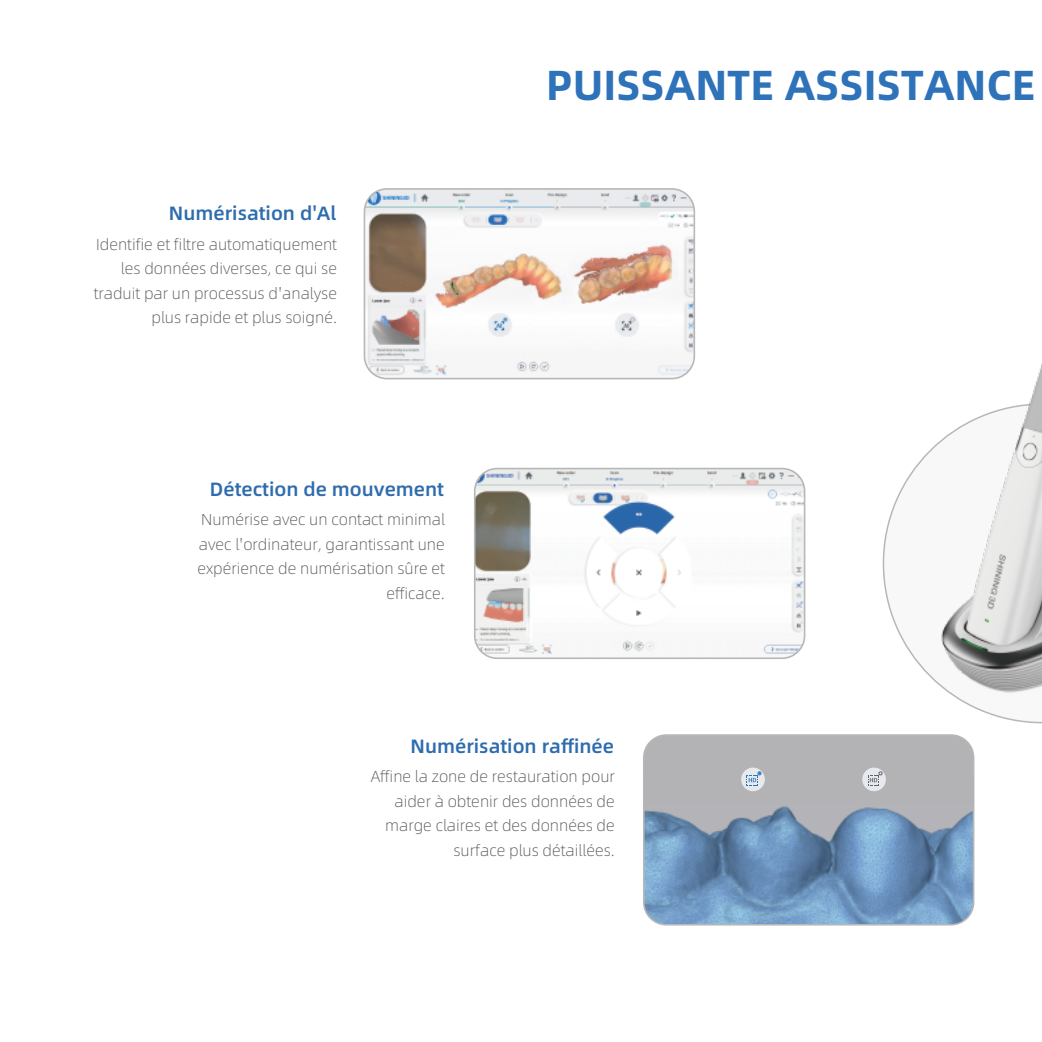
<style>
.page{position:relative;width:1042px;height:1042px;background:#fff}
.page>*{position:absolute;margin:0;border:0;box-sizing:border-box;transform-origin:0 0}
.t1{font:42px "Alibaba Pu Hui Ti B";color:#2e72ba}
.t2{font:19.25px "Alibaba Pu Hui Ti M";color:#2f6cae}
.t3{font:15.75px/24.5px "Alibaba Pu Hui Ti L";color:#595757;text-align:right}
</style>
<div class="page">
<img style="left:882px;top:363px;width:160px;height:383px">
<img style="left:364px;top:191px;width:329px;height:188px">
<div style="left:364px;top:188px;width:331px;height:191px;border:2px solid #b7b7b7;border-radius:23px"></div>
<div style="left:644px;top:735px;width:329px;height:190px;background:#b3b3b6;border-radius:23px"></div>
<img style="left:645px;top:806px;width:328px;height:119px">
<div style="left:643px;top:734px;width:331px;height:191px;border:2px solid #b7b7b7;border-radius:23px"></div>
<img style="left:477px;top:468px;width:327px;height:188px">
<div style="left:474px;top:468px;width:331px;height:191px;border:2px solid #b7b7b7;border-radius:23px"></div>
<div style="left:644px;top:776px;width:329px;height:29px;background:#b3b3b6"></div>
<div style="left:862px;top:767px;width:24px;height:24px;background:#e7e9ed;border-radius:50%"></div>
<svg style="left:868px;top:771px;width:14px;height:14px"></svg>
<div style="left:741px;top:767px;width:24px;height:24px;background:#e7e9ed;border-radius:50%"></div>
<svg style="left:746px;top:772px;width:15px;height:13px"></svg>
<p class="t2" style="left:169px;top:199px;width:169px">Numérisation d'Al</p>
<p class="t3" style="left:94px;top:231px;width:245px">Identifie et filtre automatiquement les données diverses, ce qui se traduit par un processus d'analyse plus rapide et plus soigné.</p>
<p class="t2" style="left:210px;top:474px;width:236px">Détection de mouvement</p>
<p class="t3" style="left:197px;top:506px;width:249px">Numérise avec un contact minimal avec l'ordinateur, garantissant une expérience de numérisation sûre et efficace.</p>
<h1 class="t1" style="left:546px;top:52px;width:491px">PUISSANTE ASSISTANCE</h1>
<p class="t2" style="left:410px;top:731px;width:205px">Numérisation raffinée</p>
<p class="t3" style="left:371px;top:763px;width:246px">Affine la zone de restauration pour aider à obtenir des données de marge claires et des données de surface plus détaillées.</p>
</div>
